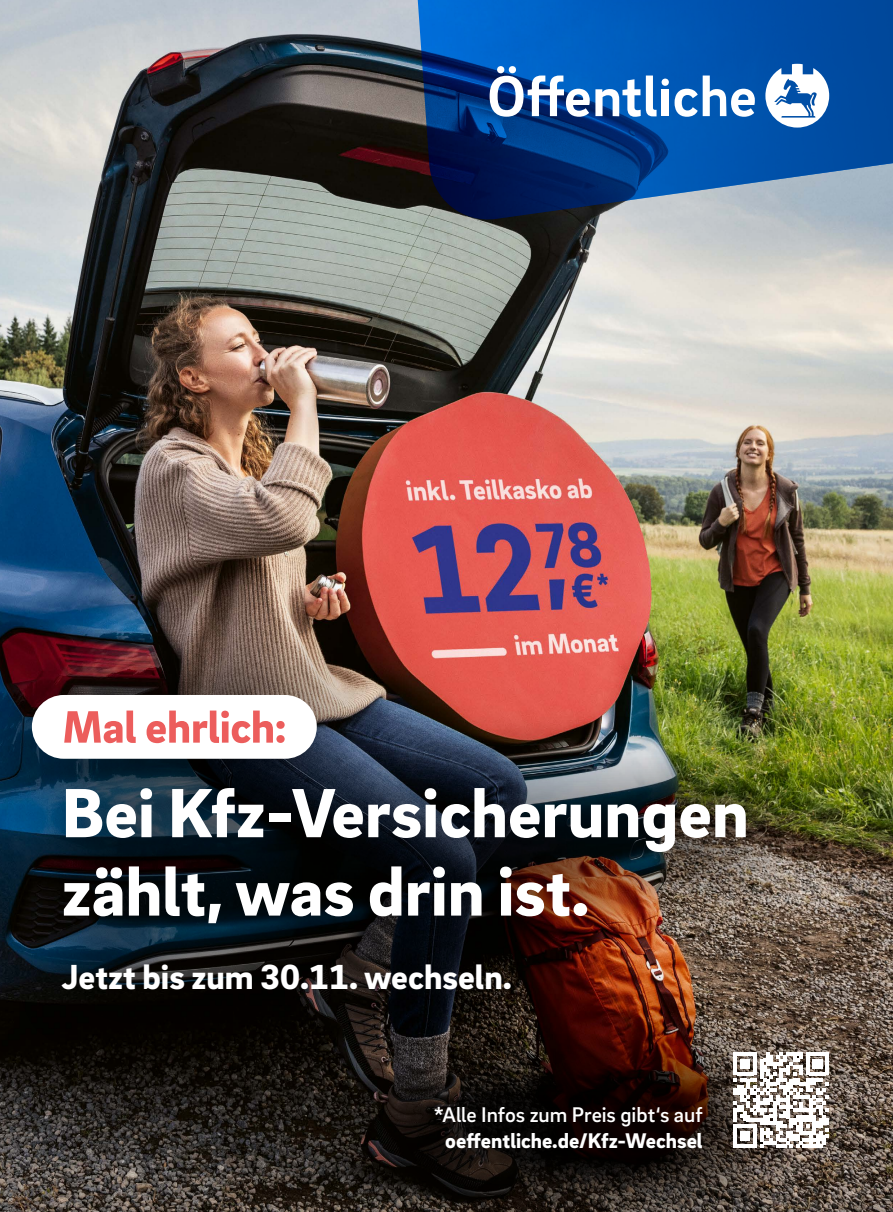
<style>
.page{position:relative;width:893px;height:1212px;background:#fff}
.page>*{position:absolute;margin:0;border:0;box-sizing:border-box;transform-origin:0 0}
.t1{font:900 71.25px/78.3px "Brix Sans";color:#fff}
.t2{font:900 35.7px "Brix Sans";color:#fff}
.t3{font:500 21.75px "Brix Sans";color:#fff}
.t4{font:900 21.75px "Brix Sans";color:#fff}
</style>
<div class="page">
<img style="left:0;top:0;width:893px;height:1212px">
<svg style="left:413px;top:0;width:480px;height:224px;background:#1a559b"></svg>
<svg style="left:325px;top:1083px;width:490px;height:129px;background:#1f1814"></svg>
<svg style="left:734px;top:1083px;width:95px;height:65px"></svg>
<div style="left:0;top:600px;width:836px;height:483px;background:#000;opacity:.75"></div>
<div style="left:0;top:720px;width:814px;height:340px;background:#000;opacity:.5"></div>
<div style="left:32px;top:695px;width:285px;height:64px;background:#fff;border-radius:32px"></div>
<svg style="left:64px;top:710px;width:221px;height:33px"></svg>
<svg style="left:675px;top:76px;width:80px;height:41px"></svg>
<svg style="left:490px;top:66px;width:179px;height:51px"></svg>
<svg style="left:765px;top:64px;width:64px;height:64px"></svg>
<p class="t1" style="left:62px;top:770px;width:689px">Bei Kfz-Versicherungen zählt, was drin ist.</p>
<p class="t2" style="left:62px;top:953px;width:452px">Jetzt bis zum 30.11. wechseln.</p>
<p class="t3" style="left:434px;top:1100px;width:270px">*Alle Infos zum Preis gibt‘s auf</p>
<p class="t4" style="left:445px;top:1126px;width:259px">oeffentliche.de/Kfz-Wechsel</p>
</div>
